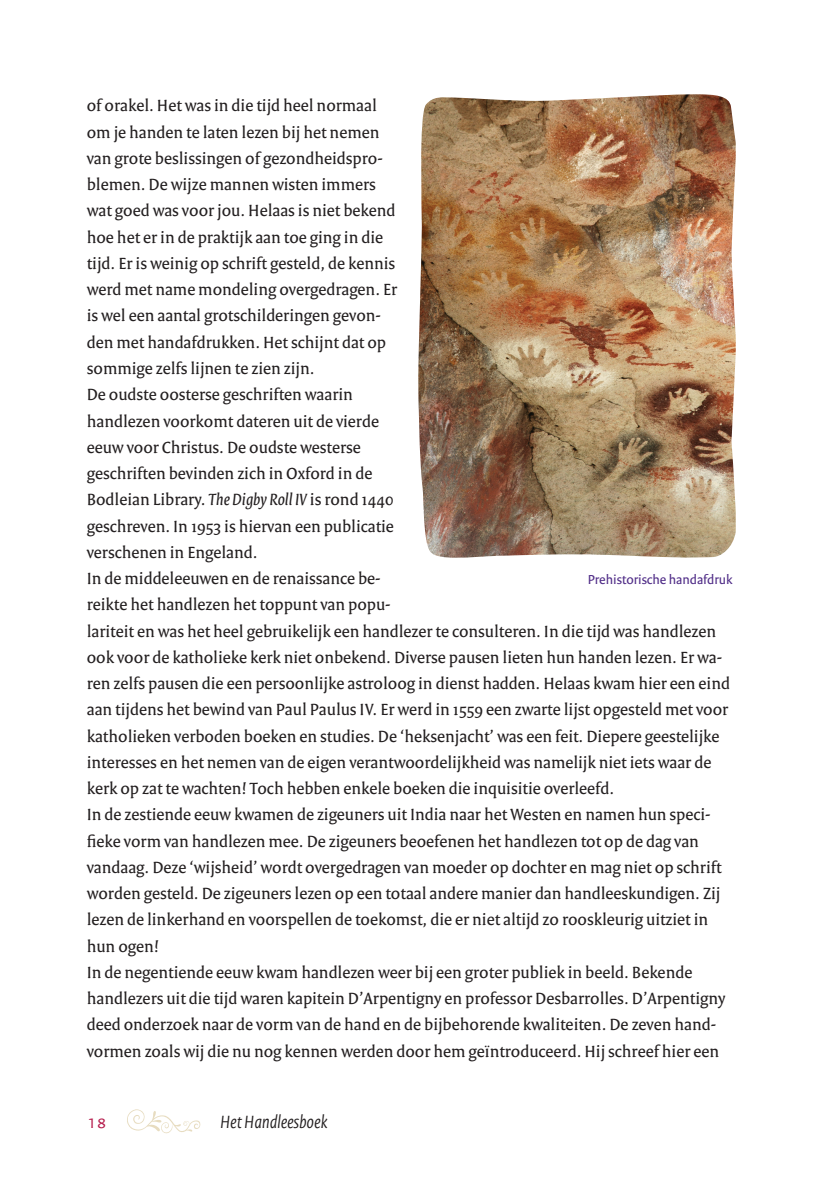
<style>
.page{position:relative;width:823px;height:1177px;background:#fff}
.page>*{position:absolute;margin:0;border:0;box-sizing:border-box;transform-origin:0 0}
.t1{font:italic 300 19.25px "Versa Sans";color:#231f20}
.t2{font:300 19.25px "Versa Sans";color:#b51b4b}
.t3{font:17.5px/26.2px "Versa";color:#231f20}
.t4{font:14px "Versa Sans";color:#512e88}
.s1{font-style:italic}
</style>
<div class="page">
<svg style="left:127px;top:1109px;width:74px;height:24px"></svg>
<img style="left:418px;top:94px;width:317px;height:464px">
<p class="t3" style="left:87px;top:93px;width:644px">of orakel. Het was in die tijd heel normaal<br>om je handen te laten lezen bij het nemen<br>van grote beslissingen of gezondheidspro-<br>blemen. De wijze mannen wisten immers<br>wat goed was voor jou. Helaas is niet bekend<br>hoe het er in de praktijk aan toe ging in die<br>tijd. Er is weinig op schrift gesteld, de kennis<br>werd met name mondeling overgedragen. Er<br>is wel een aantal grotschilderingen gevon-<br>den met handafdrukken. Het schijnt dat op<br>sommige zelfs lijnen te zien zijn.<br>De oudste oosterse geschriften waarin<br>handlezen voorkomt dateren uit de vierde<br>eeuw voor Christus. De oudste westerse<br>geschriften bevinden zich in Oxford in de<br>Bodleian Library. <span class="s1">The Digby Roll IV</span> is rond 1440<br>geschreven. In 1953 is hiervan een publicatie<br>verschenen in Engeland.<br>In de middeleeuwen en de renaissance be-<br>reikte het handlezen het toppunt van popu-<br>lariteit en was het heel gebruikelijk een handlezer te consulteren. In die tijd was handlezen ook voor de katholieke kerk niet onbekend. Diverse pausen lieten hun handen lezen. Er wa&shy;ren zelfs pausen die een persoonlijke astroloog in dienst hadden. Helaas kwam hier een eind aan tijdens het bewind van Paul Paulus IV. Er werd in 1559 een zwarte lijst opgesteld met voor katholieken verboden boeken en studies. De ‘heksenjacht’ was een feit. Diepere geestelijke interesses en het nemen van de eigen verantwoordelijkheid was namelijk niet iets waar de kerk op zat te wachten! Toch hebben enkele boeken die inquisitie overleefd.<br>In de zestiende eeuw kwamen de zigeuners uit India naar het Westen en namen hun speci&shy;fieke vorm van handlezen mee. De zigeuners beoefenen het handlezen tot op de dag van vandaag. Deze ‘wijsheid’ wordt overgedragen van moeder op dochter en mag niet op schrift worden gesteld. De zigeuners lezen op een totaal andere manier dan handleeskundigen. Zij lezen de linkerhand en voorspellen de toekomst, die er niet altijd zo rooskleurig uitziet in hun ogen!<br>In de negentiende eeuw kwam handlezen weer bij een groter publiek in beeld. Bekende handlezers uit die tijd waren kapitein D’Arpentigny en professor Desbarrolles. D’Arpentigny deed onderzoek naar de vorm van de hand en de bijbehorende kwaliteiten. De zeven hand&shy;vormen zoals wij die nu nog kennen werden door hem geïntroduceerd. Hij schreef hier een</p>
<p class="t4" style="left:587px;top:572px;width:146px">Prehistorische handafdruk</p>
<p class="t2" style="left:87px;top:1111px;width:21px">18</p>
<p class="t1" style="left:220px;top:1111px;width:109px">Het Handleesboek</p>
</div>
